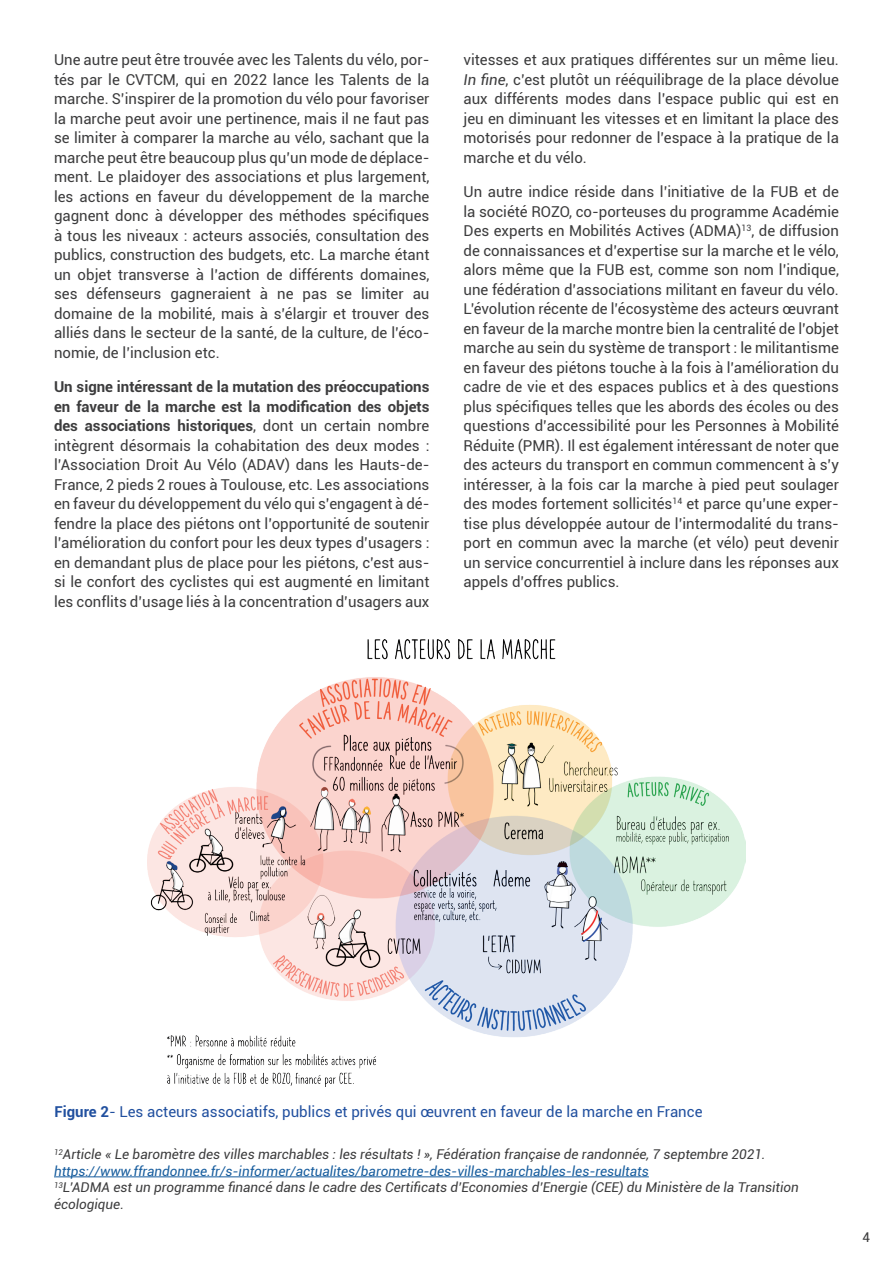
<style>
.page{position:relative;width:893px;height:1263px;background:#fff}
.page>*{position:absolute;margin:0;border:0;box-sizing:border-box;transform-origin:0 0}
.t1{font:15px/19.5px "Roboto";color:#3c3c3d;text-align:justify}
.t2{font:15px "Roboto";color:#21509f}
.t3{font:italic 13.5px/16.5px "Roboto";color:#3c3c3d}
.t4{font:13.5px "Roboto";color:#3c3c3d}
.s1{font-weight:700}
.s2{font-style:italic}
.s3{color:#175d9e}
</style>
<div class="page">
<hr style="left:54px;top:1176px;width:595px;height:1px;background:#175d9e">
<img style="left:148px;top:639px;width:597px;height:448px">
<p class="t1" style="left:54px;top:50px;width:377px">Une autre peut être trouvée avec les Talents du vélo, por&shy;tés par le CVTCM, qui en 2022 lance les Talents de la marche. S’inspirer de la promotion du vélo pour favoriser la marche peut avoir une pertinence, mais il ne faut pas se limiter à comparer la marche au vélo, sachant que la marche peut être beaucoup plus qu’un mode de déplace&shy;ment. Le plaidoyer des associations et plus largement, les actions en faveur du développement de la marche gagnent donc à développer des méthodes spécifiques à tous les niveaux : acteurs associés, consultation des publics, construction des budgets, etc. La marche étant un objet transverse à l’action de différents domaines, ses défenseurs gagneraient à ne pas se limiter au domaine de la mobilité, mais à s’élargir et trouver des alliés dans le secteur de la santé, de la culture, de l’éco&shy;nomie, de l’inclusion etc.</p>
<p class="t1" style="left:54px;top:377px;width:377px"><span class="s1">Un signe intéressant de la mutation des préoccupations en faveur de la marche est la modification des objets des associations historiques</span>, dont un certain nombre intègrent désormais la cohabitation des deux modes : l’Association Droit Au Vélo (ADAV) dans les Hauts-de-France, 2 pieds 2 roues à Toulouse, etc. Les associations en faveur du développement du vélo qui s’engagent à dé&shy;fendre la place des piétons ont l’opportunité de soutenir l’amélioration du confort pour les deux types d’usagers : en demandant plus de place pour les piétons, c’est aus&shy;si le confort des cyclistes qui est augmenté en limitant les conflits d’usage liés à la concentration d’usagers aux</p>
<p class="t1" style="left:463px;top:50px;width:377px">vitesses et aux pratiques différentes sur un même lieu.<br><span class="s2">In fine</span>, c’est plutôt un rééquilibrage de la place dévolue aux différents modes dans l’espace public qui est en jeu en diminuant les vitesses et en limitant la place des motorisés pour redonner de l’espace à la pratique de la marche et du vélo.</p>
<p class="t1" style="left:463px;top:182px;width:377px">Un autre indice réside dans l’initiative de la FUB et de la société ROZO, co-porteuses du programme Académie Des experts en Mobilités Actives (ADMA)<sup>13</sup>, de diffusion de connaissances et d’expertise sur la marche et le vélo, alors même que la FUB est, comme son nom l’indique, une fédération d’associations militant en faveur du vélo.<br>L’évolution récente de l’écosystème des acteurs œuvrant en faveur de la marche montre bien la centralité de l’objet marche au sein du système de transport : le militantisme en faveur des piétons touche à la fois à l’amélioration du cadre de vie et des espaces publics et à des questions plus spécifiques telles que les abords des écoles ou des questions d’accessibilité pour les Personnes à Mobilité Réduite (PMR). Il est également intéressant de noter que des acteurs du transport en commun commencent à s’y intéresser, à la fois car la marche à pied peut soulager des modes fortement sollicités<sup>14</sup> et parce qu’une exper&shy;tise plus développée autour de l’intermodalité du trans&shy;port en commun avec la marche (et vélo) peut devenir un service concurrentiel à inclure dans les réponses aux appels d’offres publics.</p>
<p class="t2" style="left:54px;top:1101px;width:650px"><span class="s1">Figure 2</span>- Les acteurs associatifs, publics et privés qui œuvrent en faveur de la marche en France</p>
<p class="t3" style="left:54px;top:1146px;width:746px"><sup>12</sup>Article « Le baromètre des villes marchables : les résultats ! », Fédération française de randonnée, 7 septembre 2021. <span class="s3">https://www.ffrandonnee.fr/s-informer/actualites/barometre-des-villes-marchables-les-resultats<br></span><sup>13</sup>L’ADMA est un programme financé dans le cadre des Certificats d’Economies d’Energie (CEE) du Ministère de la Transition écologique.</p>
<p class="t4" style="left:862px;top:1228px;width:9px">4</p>
</div>
